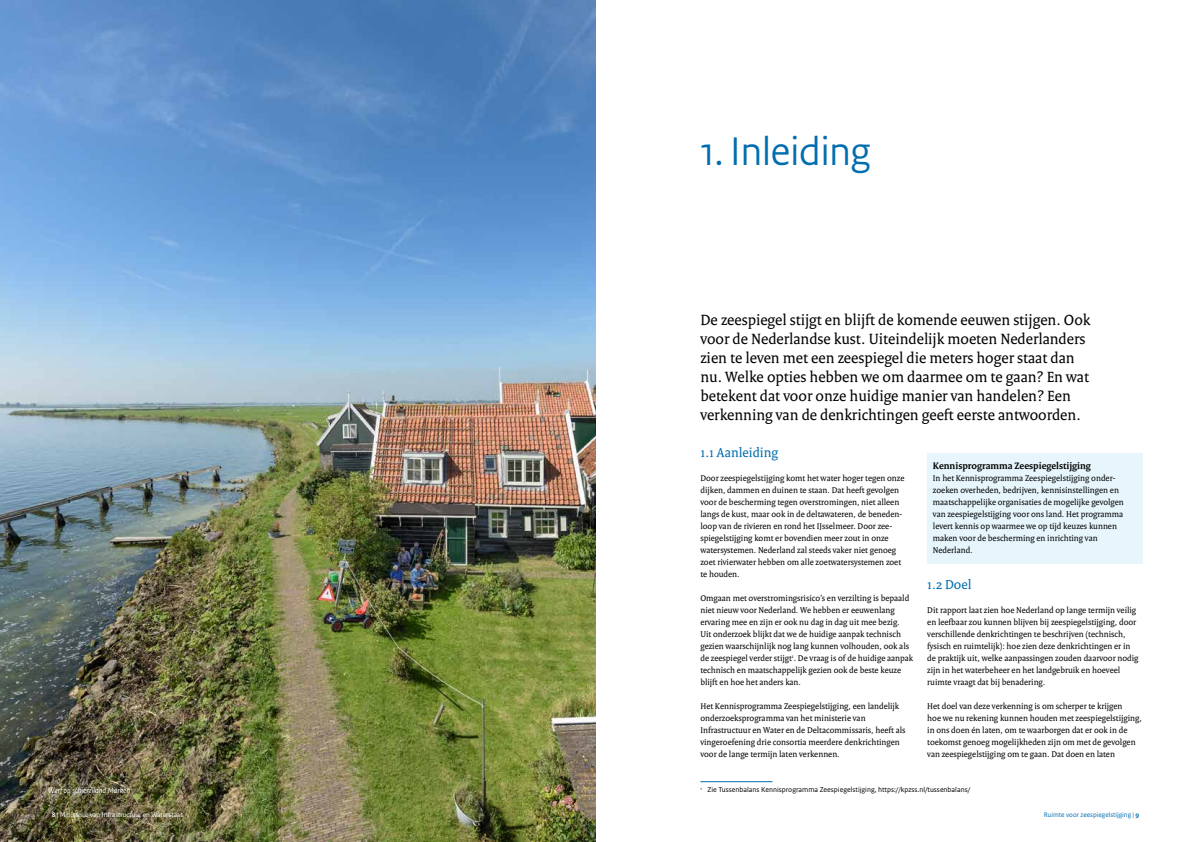
<style>
.page{position:relative;width:1191px;height:842px;background:#fff}
.page>*{position:absolute;margin:0;border:0;box-sizing:border-box;transform-origin:0 0}
.t1{font:42px "Rijksoverheid Sans Heading";color:#006daf}
.t2{font:16px/19px "Rijksoverheid Serif";color:#000}
.t3{font:14px "Rijksoverheid Serif";color:#006daf}
.t4{font:700 10px "Rijksoverheid Serif";color:#000}
.t5{font:9px/12px "Rijksoverheid Serif";color:#000}
.t6{font:italic 8px "Rijksoverheid Sans Text";color:#fff}
.t7{font:7.5px "Rijksoverheid Sans Text";color:#000}
.t8{font:7px "Rijksoverheid Sans Text";color:#fff}
.t9{font:7px "Rijksoverheid Sans Text";color:#006daf}
.s1{font-weight:700}
</style>
<div class="page">
<img style="left:0;top:0;width:595px;height:842px">
<hr style="left:700px;top:781px;width:72px;height:1px;background:#006daf">
<div style="left:927px;top:453px;width:215px;height:30px;background:#e7f6fd"></div>
<div style="left:927px;top:463px;width:215px;height:101px;background:#e7f6fd"></div>
<h1 class="t1" style="left:700px;top:127px;width:172px">1. Inleiding</h1>
<p class="t6" style="left:48px;top:786px;width:83px">Werf op schiereiland Marken</p>
<p class="t2" style="left:700px;top:310px;width:391px">De zeespiegel stijgt en blijft de komende eeuwen stijgen. Ook voor de Nederlandse kust. Uiteindelijk moeten Nederlanders zien te leven met een zeespiegel die meters hoger staat dan nu. Welke opties hebben we om daarmee om te gaan? En wat betekent dat voor onze huidige manier van handelen? Een verkenning van de denkrichtingen geeft eerste antwoorden.</p>
<h3 class="t3" style="left:700px;top:444px;width:79px">1.1 Aanleiding</h3>
<p class="t5" style="left:700px;top:472px;width:206px">Door zeespiegelstijging komt het water hoger tegen onze dijken, dammen en duinen te staan. Dat heeft gevolgen voor de bescherming tegen overstromingen, niet alleen langs de kust, maar ook in de deltawateren, de beneden&shy;loop van de rivieren en rond het IJsselmeer. Door zee&shy;spiegelstijging komt er bovendien meer zout in onze watersystemen. Nederland zal steeds vaker niet genoeg zoet rivierwater hebben om alle zoetwatersystemen zoet te houden.</p>
<p class="t5" style="left:700px;top:592px;width:214px">Omgaan met overstromingsrisico’s en verzilting is bepaald niet nieuw voor Nederland. We hebben er eeuwenlang ervaring mee en zijn er ook nu dag in dag uit mee bezig.<br>Uit onderzoek blijkt dat we de huidige aanpak technisch gezien waarschijnlijk nog lang kunnen volhouden, ook als de zeespiegel verder stijgt<sup>1</sup>. De vraag is of de huidige aanpak technisch en maatschappelijk gezien ook de beste keuze blijft en hoe het anders kan.</p>
<p class="t5" style="left:700px;top:700px;width:207px">Het Kennisprogramma Zeespiegelstijging, een landelijk onderzoeksprogramma van het ministerie van Infrastructuur en Water en de Deltacommissaris, heeft als vingeroefening drie consortia meerdere denkrichtingen voor de lange termijn laten verkennen.</p>
<p class="t7" style="left:700px;top:785px;width:271px"><sup>1</sup> Zie Tussenbalans Kennisprogramma Zeespiegelstijging, https://kpzss.nl/tussenbalans/</p>
<p class="t4" style="left:933px;top:460px;width:159px">Kennisprogramma Zeespiegelstijging</p>
<p class="t5" style="left:933px;top:472px;width:192px">In het Kennisprogramma Zeespiegelstijging onder&shy;zoeken overheden, bedrijven, kennisinstellingen en maatschappelijke organisaties de mogelijke gevolgen van zeespiegelstijging voor ons land. Het programma levert kennis op waarmee we op tijd keuzes kunnen maken voor de bescherming en inrichting van Nederland.</p>
<h3 class="t3" style="left:927px;top:576px;width:46px">1.2 Doel</h3>
<p class="t5" style="left:927px;top:604px;width:213px">Dit rapport laat zien hoe Nederland op lange termijn veilig en leefbaar zou kunnen blijven bij zeespiegelstijging, door verschillende denkrichtingen te beschrijven (technisch, fysisch en ruimtelijk): hoe zien deze denkrichtingen er in de praktijk uit, welke aanpassingen zouden daarvoor nodig zijn in het waterbeheer en het landgebruik en hoeveel ruimte vraagt dat bij benadering.</p>
<p class="t5" style="left:927px;top:700px;width:216px">Het doel van deze verkenning is om scherper te krijgen<br>hoe we nu rekening kunnen houden met zeespiegelstijging, in ons doen én laten, om te waarborgen dat er ook in de toekomst genoeg mogelijkheden zijn om met de gevolgen van zeespiegelstijging om te gaan. Dat doen en laten</p>
<p class="t8" style="left:52px;top:811px;width:132px"><span class="s1">8</span> | Ministerie van Infrastructuur en Waterstaat</p>
<p class="t9" style="left:1043px;top:811px;width:97px">Ruimte voor zeespiegelstijging | <span class="s1">9</span></p>
</div>
